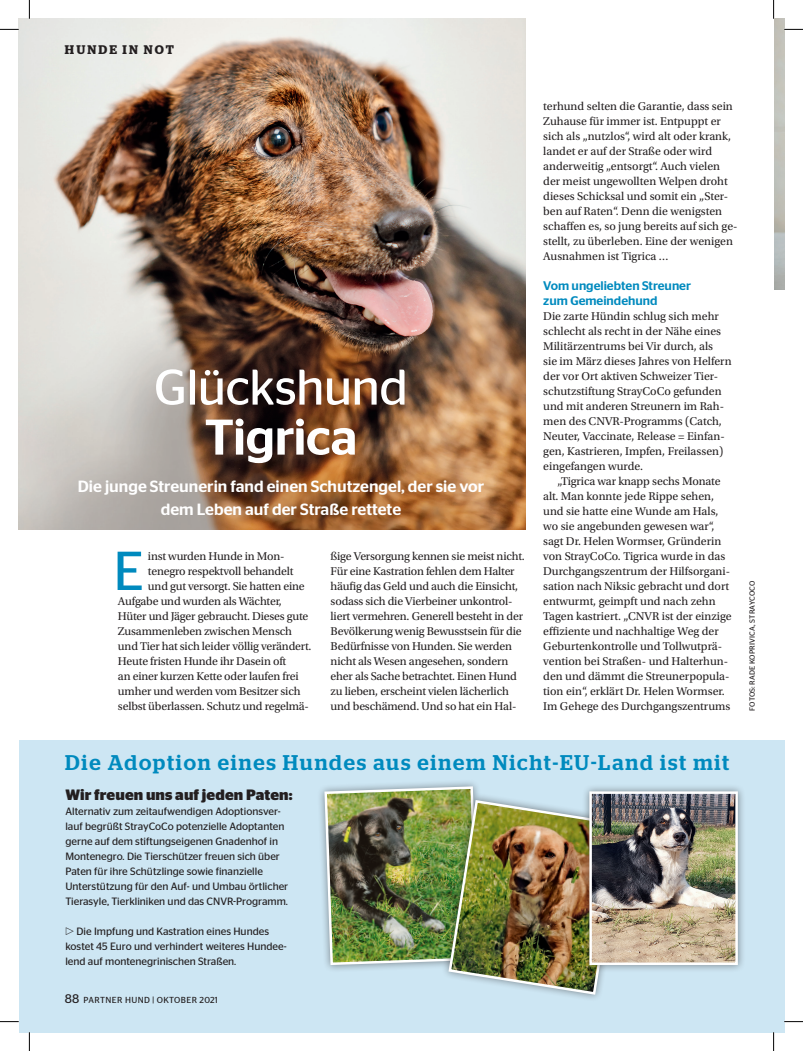
<style>
.page{position:relative;width:803px;height:1051px;background:#fff}
.page>*{position:absolute;margin:0;border:0;box-sizing:border-box;transform-origin:0 0}
._03_Lauftext_ohne_Ei{font:54.75px "Stag Sans";color:#008abe}
._01_HL_Stag_Sans_lig{font:50px/50px "Stag Sans";letter-spacing:-.015em;color:#fff;text-align:center}
._01_DZ{font:500 21.25px "Stag";letter-spacing:.08em;color:#008abe}
._02_Vorspann{font:500 16.25px/22.5px "Stag Sans";color:#fff;text-align:center}
._06_Kasten_LT{font:700 15px "Stag Sans";letter-spacing:.01em;color:#231f20}
._04_Zwiti{font:500 12.5px/15px "Stag Sans";color:#008abe}
.t1{font:600 12.5px "Stag";letter-spacing:.17em;color:#231f20}
._03_Lauftext_ohne_Ei-2{font:11.88px/15px "Utopia Std";letter-spacing:-.005em;color:#231f20}
._06_Kasten_LT-2{font:10.62px/15px "Stag Sans";color:#231f20}
.t2{font:8.75px "Stag Sans";letter-spacing:.05em;color:#231f20}
._07_Foto_Credit{font:7.5px "Stag Sans";letter-spacing:.02em;color:#231f20}
.s1{font-weight:500}
.s2{font-size:12.5px}
</style>
<div class="page">
<div style="left:19px;top:740px;width:765px;height:292px;background:#cde6f3"></div>
<div style="left:317px;top:779px;width:169px;height:194px;background:#231f20;opacity:.5"></div>
<img style="left:323px;top:785px;width:157px;height:181px">
<div style="left:441px;top:793px;width:189px;height:209px;background:#231f20;opacity:.5"></div>
<img style="left:447px;top:799px;width:177px;height:197px">
<img style="left:19px;top:19px;width:506px;height:511px">
<div style="left:581px;top:784px;width:165px;height:189px;background:#231f20;opacity:.5"></div>
<img style="left:592px;top:794px;width:143px;height:168px">
<div style="left:589px;top:791px;width:149px;height:174px;border:2px solid #fff"></div>
<svg style="left:0;top:29px;width:19px;height:1px"></svg>
<svg style="left:784px;top:29px;width:19px;height:1px"></svg>
<svg style="left:0;top:1021px;width:19px;height:1px"></svg>
<svg style="left:784px;top:1021px;width:19px;height:1px"></svg>
<svg style="left:29px;top:0;width:1px;height:19px"></svg>
<svg style="left:29px;top:1032px;width:1px;height:19px"></svg>
<svg style="left:773px;top:0;width:1px;height:19px"></svg>
<svg style="left:773px;top:1032px;width:1px;height:19px"></svg>
<p class="t1" style="left:65px;top:42px;width:111px">HUNDE IN NOT</p>
<p class="_01_HL_Stag_Sans_lig" style="left:154px;top:362px;width:255px">Glückshund<br><span class="s1">Tigrica</span></p>
<p class="_02_Vorspann" style="left:78px;top:475px;width:408px">Die junge Streunerin fand einen Schutzengel, der sie vor dem Leben auf der Straße rettete</p>
<p class="_03_Lauftext_ohne_Ei" style="left:113px;top:540px;width:32px">E</p>
<p class="_03_Lauftext_ohne_Ei-2" style="left:331px;top:549px;width:196px">ßige Versorgung kennen sie meist nicht.<br>Für eine Kastration fehlen dem Halter häufig das Geld und auch die Einsicht, sodass sich die Vierbeiner unkontrol&shy;liert vermehren. Generell besteht in der Bevölkerung wenig Bewusstsein für die Bedürfnisse von Hunden. Sie werden nicht als Wesen angesehen, sondern eher als Sache betrachtet. Einen Hund zu lieben, erscheint vielen lächerlich und beschämend. Und so hat ein Hal-</p>
<p class="_03_Lauftext_ohne_Ei-2" style="left:148px;top:549px;width:138px">inst wurden Hunde in Mon-</p>
<p class="_03_Lauftext_ohne_Ei-2" style="left:148px;top:564px;width:147px">tenegro respektvoll behandelt</p>
<p class="_03_Lauftext_ohne_Ei-2" style="left:148px;top:579px;width:158px">und gut versorgt. Sie hatten eine</p>
<p class="_03_Lauftext_ohne_Ei-2" style="left:118px;top:594px;width:165px">Aufgabe und wurden als Wächter,</p>
<p class="_03_Lauftext_ohne_Ei-2" style="left:118px;top:609px;width:192px">Hüter und Jäger gebraucht. Dieses gute</p>
<p class="_03_Lauftext_ohne_Ei-2" style="left:118px;top:624px;width:175px">Zusammenleben zwischen Mensch</p>
<p class="_03_Lauftext_ohne_Ei-2" style="left:118px;top:639px;width:195px">und Tier hat sich leider völlig verändert.</p>
<p class="_03_Lauftext_ohne_Ei-2" style="left:118px;top:654px;width:170px">Heute fristen Hunde ihr Dasein oft</p>
<p class="_03_Lauftext_ohne_Ei-2" style="left:118px;top:669px;width:182px">an einer kurzen Kette oder laufen frei</p>
<p class="_03_Lauftext_ohne_Ei-2" style="left:118px;top:684px;width:184px">umher und werden vom Besitzer sich</p>
<p class="_03_Lauftext_ohne_Ei-2" style="left:118px;top:699px;width:192px">selbst überlassen. Schutz und regelmä-</p>
<p class="_03_Lauftext_ohne_Ei-2" style="left:543px;top:99px;width:196px">terhund selten die Garantie, dass sein Zuhause für immer ist. Entpuppt er sich als „nutzlos“, wird alt oder krank, landet er auf der Straße oder wird anderweitig „entsorgt“. Auch vielen der meist ungewollten Welpen droht dieses Schicksal und somit ein „Ster&shy;ben auf Raten“. Denn die wenigsten schaffen es, so jung bereits auf sich ge&shy;stellt, zu überleben. Eine der wenigen Ausnahmen ist Tigrica …</p>
<p class="_04_Zwiti" style="left:543px;top:278px;width:149px">Vom ungeliebten Streuner zum Gemeindehund</p>
<p class="_03_Lauftext_ohne_Ei-2" style="left:543px;top:309px;width:190px">Die zarte Hündin schlug sich mehr schlecht als recht in der Nähe eines Militärzentrums bei Vir durch, als<br>sie im März dieses Jahres von Helfern der vor Ort aktiven Schweizer Tier&shy;schutzstiftung StrayCoCo gefunden und mit anderen Streunern im Rah&shy;men des CNVR-Programms (Catch, Neuter, Vaccinate, Release = Einfan&shy;gen, Kastrieren, Impfen, Freilassen) eingefangen wurde.</p>
<p class="_03_Lauftext_ohne_Ei-2" style="left:543px;top:474px;width:190px;text-indent:14px">„Tigrica war knapp sechs Monate alt. Man konnte jede Rippe sehen, und sie hatte eine Wunde am Hals, wo sie angebunden gewesen war“, sagt Dr. Helen Wormser, Gründerin von StrayCoCo. Tigrica wurde in das Durchgangszentrum der Hilfsorgani&shy;sation nach Niksic gebracht und dort entwurmt, geimpft und nach zehn Tagen kastriert. „CNVR ist der einzige effiziente und nachhaltige Weg der Geburtenkontrolle und Tollwutprä&shy;vention bei Straßen- und Halterhun&shy;den und dämmt die Streunerpopula&shy;tion ein“, erklärt Dr. Helen Wormser.<br>Im Gehege des Durchgangszentrums</p>
<p class="_07_Foto_Credit" style="left:748px;top:711px;width:131px;rotate:-90deg">FOTOS: RADE KOPRIVICA, STRAYCOCO</p>
<p class="_01_DZ" style="left:65px;top:750px;width:666px">Die Adoption eines Hundes aus einem Nicht-EU-Land ist mit</p>
<p class="_06_Kasten_LT" style="left:65px;top:786px;width:229px">Wir freuen uns auf jeden Paten:</p>
<p class="_06_Kasten_LT-2" style="left:65px;top:804px;width:224px">Alternativ zum zeitaufwendigen Adoptionsver&shy;lauf begrüßt StrayCoCo potenzielle Adoptanten gerne auf dem stiftungseigenen Gnadenhof in Montenegro. Die Tierschützer freuen sich über Paten für ihre Schützlinge sowie finanzielle Unterstützung für den Auf- und Umbau örtlicher Tierasyle, Tierkliniken und das CNVR-Programm.</p>
<p class="_06_Kasten_LT-2" style="left:65px;top:924px;width:223px">▷ Die Impfung und Kastration eines Hundes kostet 45 Euro und verhindert weiteres Hundee&shy;lend auf montenegrinischen Straßen.</p>
<p class="t2" style="left:65px;top:995px;width:155px"><span class="s2">88</span> PARTNER HUND | OKTOBER 2021</p>
</div>
